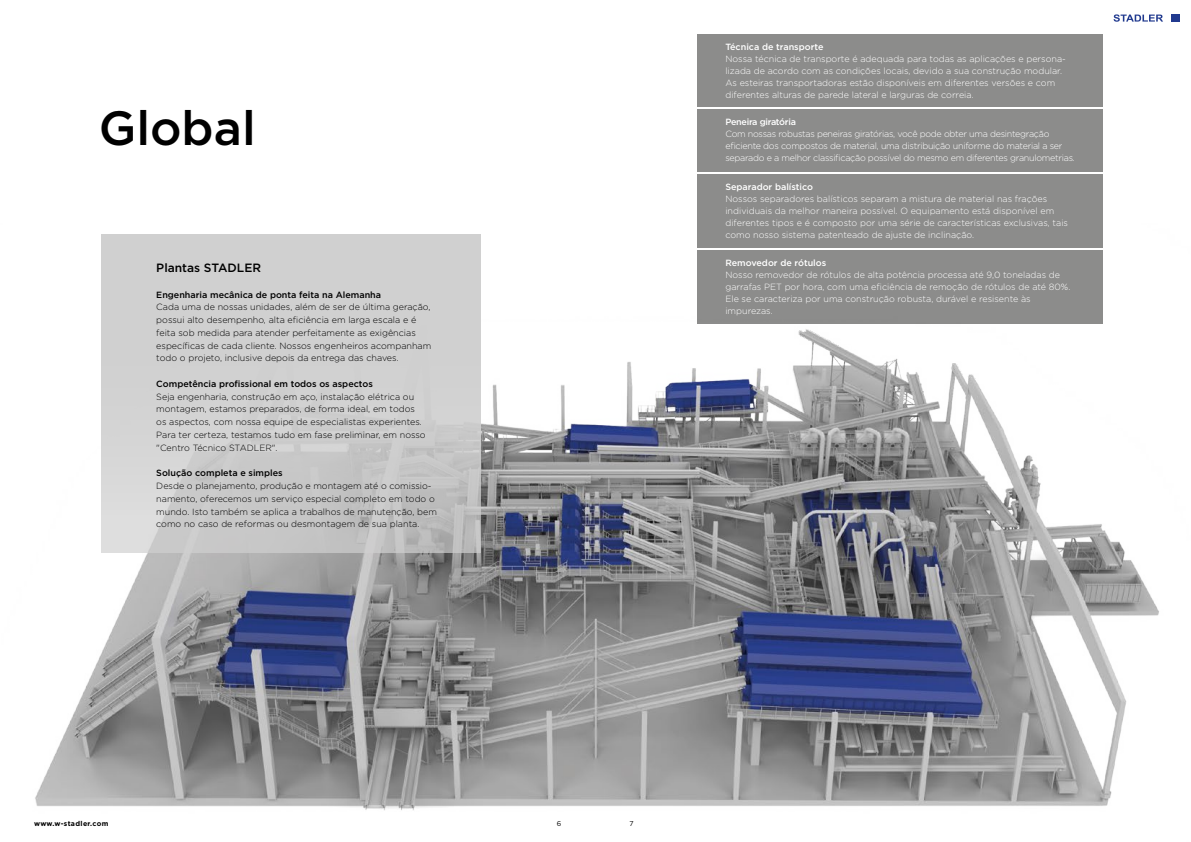
<style>
.page{position:relative;width:1191px;height:842px;background:#fff}
.page>*{position:absolute;margin:0;border:0;box-sizing:border-box;transform-origin:0 0}
.t1{font:500 48px "Gotham";color:#000}
.t2{font:500 12px "Gotham";color:#000}
.t3{font:300 9px/12px "Gotham";color:#fff}
.t4{font:300 9px/12.8px "Gotham";color:#000}
.t5{font:300 9px/12px "Gotham";letter-spacing:-.03em;color:#fff}
.t6{font:500 9px "Gotham";color:#000}
.t7{font:500 9px "Gotham";color:#fff}
.t8{font:500 9px "Gotham";letter-spacing:-.03em;color:#fff}
.t9{font:700 7px "Gotham";letter-spacing:.05em;color:#000}
.t10{font:7px "Gotham";color:#000}
</style>
<div class="page">
<img style="left:35px;top:223px;width:1124px;height:588px">
<svg style="left:102px;top:514px;width:379px;height:39px;background:#c6c6c6"></svg>
<div style="left:102px;top:234px;width:379px;height:280px;background:#d0d0d0"></div>
<div style="left:697px;top:109px;width:405px;height:62px;background:#8c8c8b"></div>
<div style="left:697px;top:174px;width:405px;height:74px;background:#8c8c8b"></div>
<div style="left:697px;top:34px;width:405px;height:72px;background:#8c8c8b"></div>
<div style="left:697px;top:251px;width:405px;height:73px;background:#8c8c8b"></div>
<svg style="left:1113px;top:14px;width:50px;height:8px"></svg>
<div style="left:1171px;top:14px;width:8px;height:8px;background:#213a8f"></div>
<h1 class="t1" style="left:99px;top:96px;width:158px">Global</h1>
<h2 class="t2" style="left:156px;top:260px;width:106px">Plantas STADLER</h2>
<p class="t6" style="left:156px;top:289px;width:226px">Engenharia mecânica de ponta feita na Alemanha</p>
<p class="t4" style="left:156px;top:301px;width:276px">Cada uma de nossas unidades, além de ser de última geração, possui alto desempenho, alta eficiência em larga escala e é feita sob medida para atender perfeitamente as exigências específicas de cada cliente. Nossos engenheiros acompanham todo o projeto, inclusive depois da entrega das chaves.</p>
<p class="t6" style="left:156px;top:378px;width:218px">Competência profissional em todos os aspectos</p>
<p class="t4" style="left:156px;top:390px;width:271px">Seja engenharia, construção em aço, instalação elétrica ou montagem, estamos preparados, de forma ideal, em todos os aspectos, com nossa equipe de especialistas experientes.<br>Para ter certeza, testamos tudo em fase preliminar, em nosso "Centro Técnico STADLER".</p>
<p class="t6" style="left:156px;top:467px;width:128px">Solução completa e simples</p>
<p class="t4" style="left:156px;top:479px;width:282px">Desde o planejamento, produção e montagem até o comissio&shy;namento, oferecemos um serviço especial completo em todo o mundo. Isto também se aplica a trabalhos de manutenção, bem como no caso de reformas ou desmontagem de sua planta.</p>
<p class="t7" style="left:725px;top:41px;width:100px">Técnica de transporte</p>
<p class="t3" style="left:725px;top:52px;width:342px">Nossa técnica de transporte é adequada para todas as aplicações e persona&shy;lizada de acordo com as condições locais, devido a sua construção modular.<br>As esteiras transportadoras estão disponíveis em diferentes versões e com diferentes alturas de parede lateral e larguras de correia.</p>
<p class="t8" style="left:725px;top:116px;width:72px">Peneira giratória</p>
<p class="t5" style="left:725px;top:127px;width:351px">Com nossas robustas peneiras giratórias, você pode obter uma desintegração eficiente dos compostos de material, uma distribuição uniforme do material a ser separado e a melhor classificação possível do mesmo em diferentes granulometrias.</p>
<p class="t7" style="left:725px;top:181px;width:89px">Separador balístico</p>
<p class="t3" style="left:725px;top:192px;width:344px">Nossos separadores balísticos separam a mistura de material nas frações individuais da melhor maneira possível. O equipamento está disponível em diferentes tipos e é composto por uma série de características exclusivas, tais como nosso sistema patenteado de ajuste de inclinação.</p>
<p class="t7" style="left:725px;top:257px;width:102px">Removedor de rótulos</p>
<p class="t3" style="left:725px;top:269px;width:346px">Nosso removedor de rótulos de alta potência processa até 9,0 toneladas de garrafas PET por hora, com uma eficiência de remoção de rótulos de até 80%.<br>Ele se caracteriza por uma construção robusta, durável e resisente às impurezas.</p>
<p class="t9" style="left:34px;top:819px;width:76px">www.w-stadler.com</p>
<p class="t10" style="left:557px;top:819px;width:6px">6</p>
<p class="t10" style="left:629px;top:819px;width:6px">7</p>
</div>
